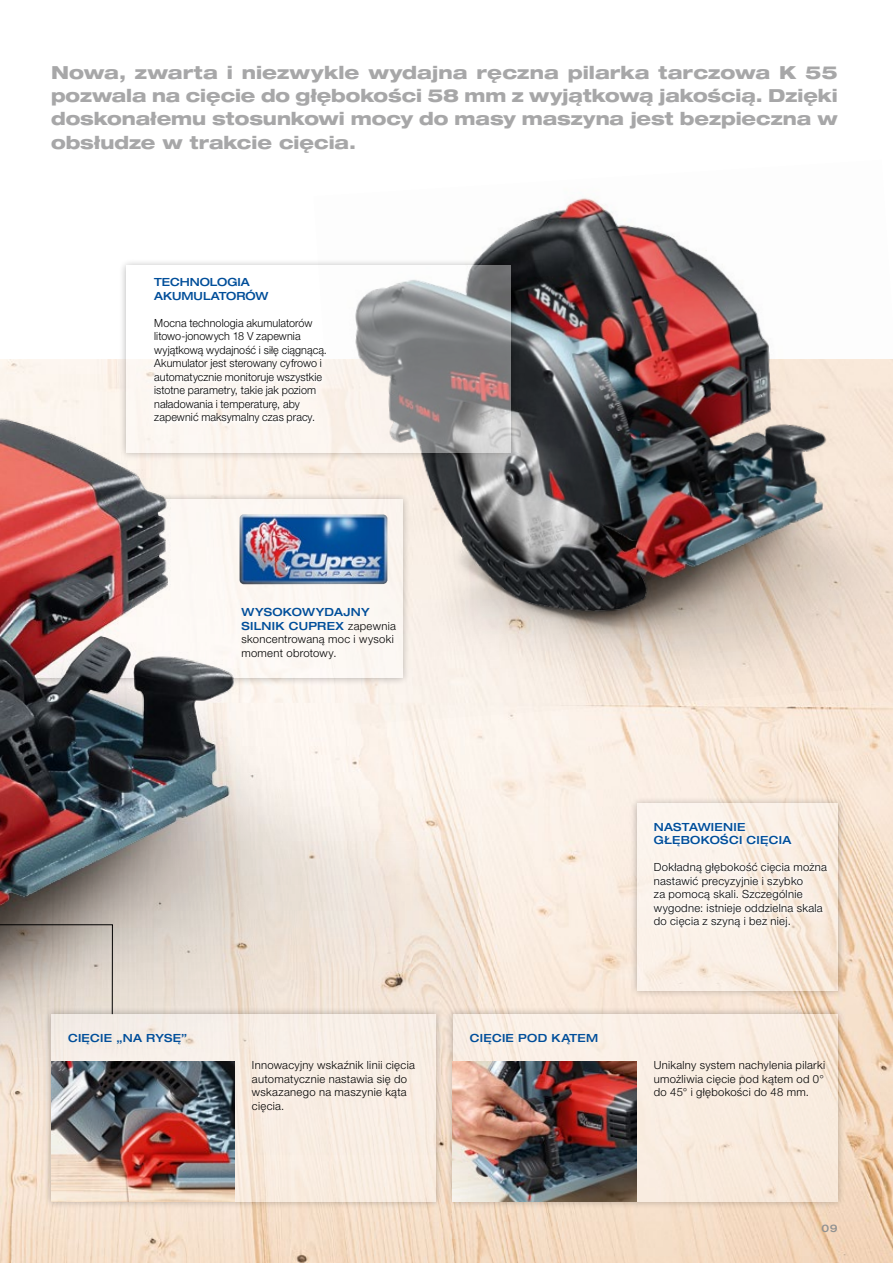
<style>
.page{position:relative;width:893px;height:1263px;background:#fff}
.page>*{position:absolute;margin:0;border:0;box-sizing:border-box;transform-origin:0 0}
.t1{font:800 expanded 18px/23.4px "Helvetica Neue LT Pro";letter-spacing:-.005em;color:#a7a7a8;text-align:justify}
.t2{font:300 11.25px/13.5px "Helvetica Neue LT Pro";letter-spacing:.02em;color:#000}
.t3{font:300 11.25px/13.5px "Helvetica Neue LT Pro";letter-spacing:.02em;color:#000;scale:.96 1}
.t4{font:500 expanded 11.25px/13.5px "Helvetica Neue LT Pro";letter-spacing:.02em;color:#004e9a}
.t5{font:500 expanded 11.25px/13.5px "Helvetica Neue LT Pro";letter-spacing:-.005em;color:#004e9a}
.t6{font:500 expanded 10.5px "Helvetica Neue LT Pro";color:#919292}
.s1{font-weight:500;font-stretch:expanded;color:#004e9a}
</style>
<div class="page">
<img style="left:0;top:725px;width:893px;height:538px">
<img style="left:478px;top:198px;width:415px;height:527px">
<img style="left:277px;top:461px;width:201px;height:693px">
<img style="left:0;top:359px;width:277px;height:795px">
<div style="left:43px;top:1006px;width:400px;height:203px;background:#000;opacity:.7"></div>
<div style="left:51px;top:1014px;width:385px;height:187px;background:#f8eee5"></div>
<div style="left:445px;top:1006px;width:400px;height:203px;background:#000;opacity:.7"></div>
<div style="left:453px;top:1014px;width:385px;height:187px;background:#f9ede1"></div>
<div style="left:119px;top:258px;width:400px;height:203px;background:#000;opacity:.7"></div>
<svg style="left:126px;top:266px;width:385px;height:187px"></svg>
<img style="left:51px;top:1061px;width:184px;height:140px">
<img style="left:453px;top:1061px;width:184px;height:140px">
<img style="left:239px;top:514px;width:149px;height:70px">
<div style="left:629px;top:796px;width:217px;height:202px;background:#000;opacity:.7"></div>
<svg style="left:637px;top:804px;width:201px;height:187px;background:#f9ede2"></svg>
<div style="left:150px;top:315px;width:180px;height:113px;background:#fff"></div>
<svg style="left:649px;top:859px;width:182px;height:73px;fill:#fbf3ec"></svg>
<svg style="left:650px;top:818px;width:146px;height:33px;fill:#fcf5ef"></svg>
<h1 class="t1" style="left:51px;top:60px;width:788px">Nowa, zwarta i niezwykle wydajna ręczna pilarka tarczowa K 55 pozwala na cięcie do głębokości 58 mm z wyjątkową jakością. Dzięki doskonałemu stosunkowi mocy do masy maszyna jest bezpieczna w obsłudze w trakcie cięcia.</h1>
<p class="t5" style="left:154px;top:275px;width:116px">TECHNOLOGIA<br>AKUMULATORÓW</p>
<p class="t3" style="left:154px;top:316px;width:181px">Mocna technologia akumulatorów litowo-jonowych 18 V zapewnia wyjątkową wydajność i siłę ciągnącą.<br>Akumulator jest sterowany cyfrowo i automatycznie monitoruje wszystkie istotne parametry, takie jak poziom naładowania i temperaturę, aby zapewnić maksymalny czas pracy.</p>
<p class="t2" style="left:241px;top:605px;width:156px"><span class="s1">WYSOKOWYDAJNY<br>SILNIK CUPREX</span> zapewnia skoncentrowaną moc i wysoki moment obrotowy.</p>
<p class="t4" style="left:68px;top:1030px;width:121px">CIĘCIE „NA RYSĘ”</p>
<p class="t2" style="left:252px;top:1058px;width:164px">Innowacyjny wskaźnik linii cięcia automatycznie nastawia się do wskazanego na maszynie kąta cięcia.</p>
<p class="t4" style="left:470px;top:1030px;width:130px">CIĘCIE POD KĄTEM</p>
<p class="t4" style="left:654px;top:820px;width:139px">NASTAWIENIE<br>GŁĘBOKOŚCI CIĘCIA</p>
<p class="t2" style="left:654px;top:860px;width:175px">Dokładną głębokość cięcia można nastawić precyzyjnie i szybko<br>za pomocą skali. Szczególnie wygodne: istnieje oddzielna skala do cięcia z szyną i bez niej.</p>
<p class="t2" style="left:654px;top:1058px;width:173px">Unikalny system nachylenia pilarki umożliwia cięcie pod kątem od 0° do 45° i głębokości do 48 mm.</p>
<p class="t6" style="left:821px;top:1222px;width:18px">09</p>
</div>
